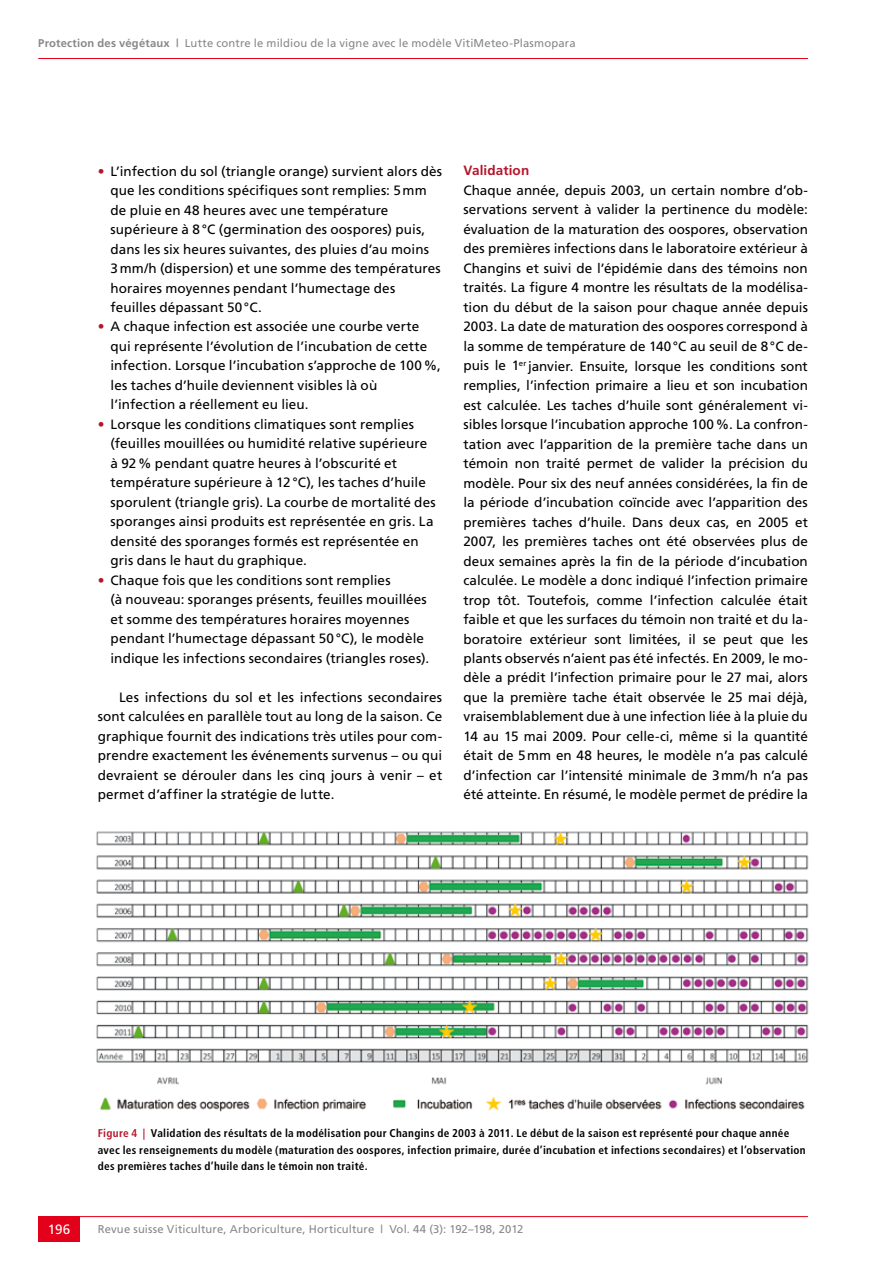
<style>
.page{position:relative;width:893px;height:1263px;background:#fff}
.page>*{position:absolute;margin:0;border:0;box-sizing:border-box;transform-origin:0 0}
.t1{font:13.5px/19.5px "Frutiger";letter-spacing:.01em;color:#000}
.t2{font:700 13.5px "Frutiger";letter-spacing:.01em;color:#b5152b}
.t3{font:13.5px "Frutiger";color:#fff}
.t4{font:700 condensed 11.25px/16.5px "Frutiger";letter-spacing:.025em;color:#000}
.t5{font:11.25px "Frutiger";letter-spacing:.015em;color:#87888a}
.s1{font-weight:700}
.s2{color:#b5152b}
</style>
<div class="page">
<hr style="left:38px;top:58px;width:770px;height:1px;background:#e2001a">
<hr style="left:38px;top:1216px;width:770px;height:1px;background:#e2001a">
<div style="left:38px;top:1216px;width:42px;height:26px;background:#e2001a"></div>
<img style="left:96px;top:831px;width:713px;height:281px">
<p class="t5" style="left:38px;top:37px;width:539px"><span class="s1">Protection des végétaux |</span> Lutte contre le mildiou de la vigne avec le modèle VitiMeteo-Plasmopara</p>
<p class="t1" style="left:111px;top:161px;width:333px;text-indent:-13px"><span class="s2">•</span> L’infection du sol (triangle orange) survient alors dès que les conditions spécifiques sont remplies: 5mm de pluie en 48 heures avec une température supérieure à 8°C (germination des oospores) puis, dans les six heures suivantes, des pluies d’au moins 3mm/h (dispersion) et une somme des températures horaires moyennes pendant l’humectage des feuilles dépassant 50°C.</p>
<p class="t1" style="left:111px;top:317px;width:332px;text-indent:-13px"><span class="s2">•</span> A chaque infection est associée une courbe verte qui représente l’évolution de l’incubation de cette infection. Lorsque l’incubation s’approche de 100%, les taches d’huile deviennent visibles là où l’infection a réellement eu lieu.</p>
<p class="t1" style="left:111px;top:414px;width:327px;text-indent:-13px"><span class="s2">•</span> Lorsque les conditions climatiques sont remplies (feuilles mouillées ou humidité relative supérieure à 92% pendant quatre heures à l’obscurité et température supérieure à 12°C), les taches d’huile sporulent (triangle gris). La courbe de mortalité des sporanges ainsi produits est représentée en gris. La densité des sporanges formés est représentée en gris dans le haut du graphique.</p>
<p class="t1" style="left:111px;top:570px;width:320px;text-indent:-13px"><span class="s2">•</span> Chaque fois que les conditions sont remplies<br>(à nouveau: sporanges présents, feuilles mouillées et somme des températures horaires moyennes pendant l’humectage dépassant 50°C), le modèle indique les infections secondaires (triangles roses).</p>
<p class="t1" style="left:98px;top:687px;width:346px;text-align:justify;text-indent:21px">Les infections du sol et les infections secondaires sont calculées en parallèle tout au long de la saison. Ce graphique fournit des indications très utiles pour com&shy;prendre exactement les événements survenus – ou qui devraient se dérouler dans les cinq jours à venir – et permet d’affiner la stratégie de lutte.</p>
<p class="t2" style="left:463px;top:163px;width:67px">Validation</p>
<p class="t1" style="left:463px;top:180px;width:346px;text-align:justify">Chaque année, depuis 2003, un certain nombre d’ob&shy;servations servent à valider la pertinence du modèle: évaluation de la maturation des oospores, observation des premières infections dans le laboratoire extérieur à Changins et suivi de l’épidémie dans des témoins non traités. La figure 4 montre les résultats de la modélisa&shy;tion du début de la saison pour chaque année depuis 2003. La date de maturation des oospores correspond à la somme de température de 140°C au seuil de 8°C de&shy;puis le 1<sup>er</sup> janvier. Ensuite, lorsque les conditions sont remplies, l’infection primaire a lieu et son incubation est calculée. Les taches d’huile sont généralement vi&shy;sibles lorsque l’incubation approche 100%. La confron&shy;tation avec l’apparition de la première tache dans un témoin non traité permet de valider la précision du modèle. Pour six des neuf années considérées, la fin de la période d’incubation coïncide avec l’apparition des premières taches d’huile. Dans deux cas, en 2005 et 2007, les premières taches ont été observées plus de deux semaines après la fin de la période d’incubation calculée. Le modèle a donc indiqué l’infection primaire trop tôt. Toutefois, comme l’infection calculée était faible et que les surfaces du témoin non traité et du la&shy;boratoire extérieur sont limitées, il se peut que les plants observés n’aient pas été infectés. En 2009, le mo&shy;dèle a prédit l’infection primaire pour le 27 mai, alors que la première tache était observée le 25 mai déjà, vraisemblablement due à une infection liée à la pluie du 14 au 15 mai 2009. Pour celle-ci, même si la quantité était de 5mm en 48 heures, le modèle n’a pas calculé d’infection car l’intensité minimale de 3mm/h n’a pas été atteinte. En résumé, le modèle permet de prédire la</p>
<p class="t4" style="left:98px;top:1125px;width:709px"><span class="s2">Figure 4 |</span> Validation des résultats de la modélisation pour Changins de 2003 à 2011. Le début de la saison est représenté pour chaque année avec les renseignements du modèle (maturation des oospores, infection primaire, durée d’incubation et infections secondaires) et l’observation des premières taches d’huile dans le témoin non traité.</p>
<p class="t3" style="left:48px;top:1221px;width:24px">196</p>
<p class="t5" style="left:98px;top:1223px;width:427px">Revue suisse Viticulture, Arboriculture, Horticulture | Vol. 44 (3): 192–198, 2012</p>
</div>
